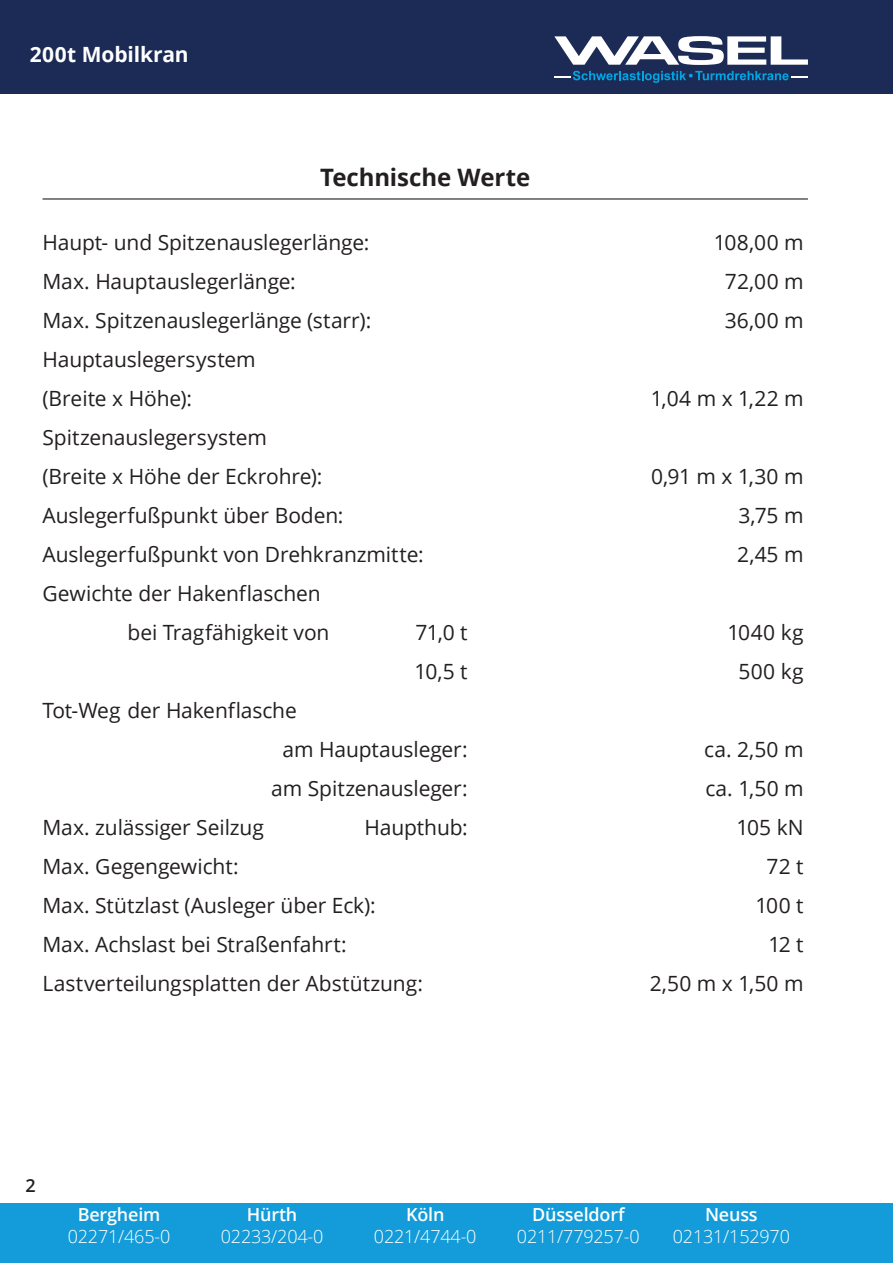
<style>
.page{position:relative;width:893px;height:1263px;background:#fff}
.page>*{position:absolute;margin:0;border:0;box-sizing:border-box;transform-origin:0 0}
.t1{font:700 24px "Open Sans";letter-spacing:-.005em;color:#231f20}
.t2{font:21px/39px "Open Sans";letter-spacing:-.005em;color:#231f20}
.t3{font:700 21px "Open Sans";letter-spacing:-.005em;color:#fff}
.t4{font:300 18px "Open Sans";letter-spacing:-.01em;color:#fff}
.t5{font:600 18px "Open Sans";letter-spacing:-.01em;color:#fff}
.t6{font:600 18px "Open Sans";color:#231f20}
</style>
<div class="page">
<div style="left:0;top:0;width:893px;height:94px;background:#1b2b55"></div>
<svg style="left:554px;top:36px;width:254px;height:29px"></svg>
<svg style="left:554px;top:71px;width:254px;height:12px"></svg>
<div style="left:0;top:1203px;width:893px;height:60px;background:#139cd9"></div>
<hr style="left:43px;top:198px;width:765px;height:2px;background:#231f20">
<p class="t3" style="left:30px;top:40px;width:160px">200t Mobilkran</p>
<p class="t1" style="left:320px;top:160px;width:212px">Technische Werte</p>
<p class="t2" style="left:43px;top:222px;width:328px">Haupt- und Spitzenauslegerlänge:</p>
<p class="t2" style="left:714px;top:222px;width:91px">108,00 m</p>
<p class="t2" style="left:43px;top:261px;width:255px">Max. Hauptauslegerlänge:</p>
<p class="t2" style="left:725px;top:261px;width:80px">72,00 m</p>
<p class="t2" style="left:42px;top:300px;width:330px">Max. Spitzenauslegerlänge (starr):</p>
<p class="t2" style="left:725px;top:300px;width:80px">36,00 m</p>
<p class="t2" style="left:42px;top:339px;width:215px">Hauptauslegersystem (Breite x Höhe):</p>
<p class="t2" style="left:651px;top:378px;width:154px">1,04 m x 1,22 m</p>
<p class="t2" style="left:42px;top:417px;width:282px">Spitzenauslegersystem (Breite x Höhe der Eckrohre):</p>
<p class="t2" style="left:651px;top:456px;width:154px">0,91 m x 1,30 m</p>
<p class="t2" style="left:42px;top:495px;width:303px">Auslegerfußpunkt über Boden:</p>
<p class="t2" style="left:738px;top:495px;width:67px">3,75 m</p>
<p class="t2" style="left:42px;top:534px;width:383px">Auslegerfußpunkt von Drehkranzmitte:</p>
<p class="t2" style="left:737px;top:534px;width:68px">2,45 m</p>
<p class="t2" style="left:128px;top:573px;width:203px;text-indent:-85px">Gewichte der Hakenflaschen bei Tragfähigkeit von</p>
<p class="t2" style="left:415px;top:612px;width:54px">71,0 t</p>
<p class="t2" style="left:727px;top:612px;width:78px">1040 kg</p>
<p class="t2" style="left:415px;top:651px;width:55px">10,5 t</p>
<p class="t2" style="left:739px;top:651px;width:67px">500 kg</p>
<p class="t2" style="left:283px;top:690px;width:187px;text-indent:-240px">Tot-Weg der Hakenflasche<br>am Hauptausleger:</p>
<p class="t2" style="left:704px;top:729px;width:101px">ca. 2,50 m</p>
<p class="t2" style="left:271px;top:768px;width:198px">am Spitzenausleger:</p>
<p class="t2" style="left:705px;top:768px;width:100px">ca. 1,50 m</p>
<p class="t2" style="left:42px;top:807px;width:223px">Max. zulässiger Seilzug</p>
<p class="t2" style="left:364px;top:807px;width:105px">Haupthub:</p>
<p class="t2" style="left:736px;top:807px;width:69px">105 kN</p>
<p class="t2" style="left:42px;top:846px;width:198px">Max. Gegengewicht:</p>
<p class="t2" style="left:767px;top:846px;width:39px">72 t</p>
<p class="t2" style="left:42px;top:885px;width:335px">Max. Stützlast (Ausleger über Eck):</p>
<p class="t2" style="left:755px;top:885px;width:50px">100 t</p>
<p class="t2" style="left:42px;top:924px;width:306px">Max. Achslast bei Straßenfahrt:</p>
<p class="t2" style="left:768px;top:924px;width:37px">12 t</p>
<p class="t2" style="left:42px;top:963px;width:382px">Lastverteilungsplatten der Abstützung:</p>
<p class="t2" style="left:650px;top:963px;width:155px">2,50 m x 1,50 m</p>
<p class="t6" style="left:26px;top:1173px;width:12px">2</p>
<p class="t5" style="left:78px;top:1202px;width:84px">Bergheim</p>
<p class="t4" style="left:68px;top:1224px;width:104px">02271/465-0</p>
<p class="t5" style="left:247px;top:1202px;width:52px">Hürth</p>
<p class="t4" style="left:221px;top:1224px;width:104px">02233/204-0</p>
<p class="t5" style="left:406px;top:1202px;width:40px">Köln</p>
<p class="t4" style="left:374px;top:1224px;width:104px">0221/4744-0</p>
<p class="t5" style="left:532px;top:1202px;width:94px">Düsseldorf</p>
<p class="t4" style="left:517px;top:1224px;width:124px">0211/779257-0</p>
<p class="t5" style="left:705px;top:1202px;width:54px">Neuss</p>
<p class="t4" style="left:673px;top:1224px;width:119px">02131/152970</p>
</div>
